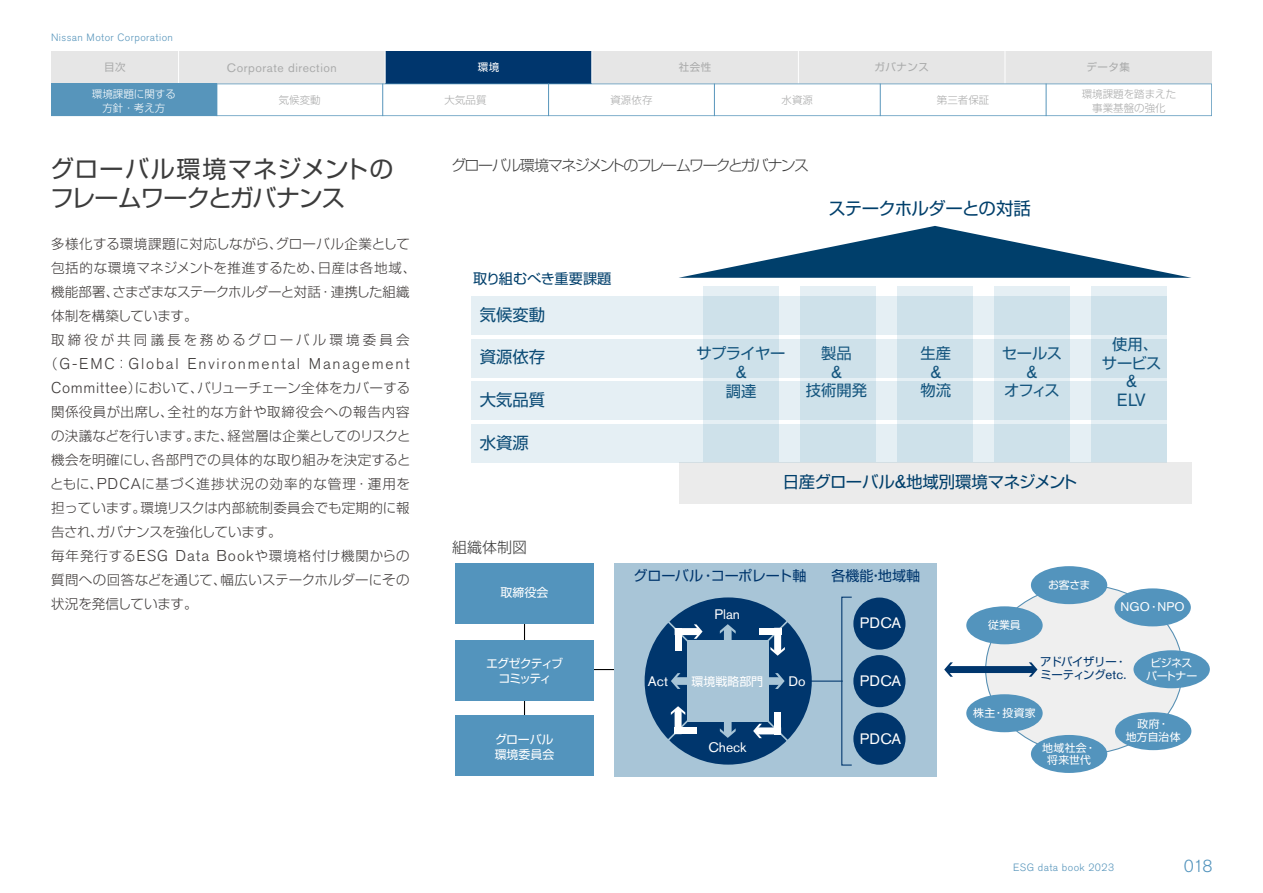
<style>
.page{position:relative;width:1263px;height:893px;background:#fff}
.page>*{position:absolute;margin:0;border:0;box-sizing:border-box;transform-origin:0 0}
.t1{font:24px/28.5px "Shin Go Pro";letter-spacing:-.03em;color:#3c3c3c}
.t2{font:17.55px/18.6px "Nissan Pro";color:#003f6b;text-align:center}
.t3{font:17.4px "Shin Go Pro";letter-spacing:-.03em;color:#003f6b}
.t4{font:300 17.25px "Nissan Pro";color:#5394bd}
.t5{font:16.35px "Shin Go Pro";letter-spacing:-.02em;color:#003f6b}
.t6{font:16.35px "Shin Go Pro";color:#003f6b}
.t7{font:300 15.45px "Nissan Pro";letter-spacing:.11em;color:#3e3a39}
.t8{font:15.3px/18.6px "Shin Go Pro";letter-spacing:-.015em;color:#003f6b;text-align:center}
.t9{font:300 15px "Shin Go Pro";letter-spacing:-.11em;color:#3c3c3c}
.t10{font:15px "Nissan Pro";letter-spacing:.02em;color:#fff}
.t11{font:14.25px "Shin Go Pro";letter-spacing:-.015em;color:#003f6b}
.t12{font:14.1px "Shin Go Pro";letter-spacing:-.01em;color:#00366d}
.t13{font:13.8px "Nissan Pro";color:#fff}
.t14{font:300 13.5px/24px "Shin Go Pro";letter-spacing:.02em;color:#3e3a39}
.t15{font:12.45px "Nissan Pro";letter-spacing:.01em;color:#fff}
.t16{font:12.15px "Nissan Pro";letter-spacing:.045em;color:#aaabab}
.t17{font:12px/15.1px "Shin Go Pro";letter-spacing:-.01em;color:#fff}
.t18{font:12px/15.1px "Shin Go Pro";letter-spacing:-.11em;color:#fff;text-align:center}
.t19{font:11.4px/13px "Shin Go Pro";letter-spacing:-.04em;color:#00366d}
.t20{font:10.8px/12.5px "Shin Go Pro";color:#fff;text-align:center}
.t21{font:10.8px/12.5px "Shin Go Pro";letter-spacing:.035em;color:#fff;text-align:center}
.t22{font:10.8px/12.5px "Shin Go Pro";letter-spacing:-.045em;color:#fff;text-align:center}
.t23{font:300 10.5px "Nissan Pro";letter-spacing:.04em;color:#5795bb}
.t24{font:300 10.5px/13.5px "Shin Go Pro";color:#aaabab;text-align:center}
.t25{font:10.5px "Shin Go Pro";letter-spacing:.05em;color:#aaabab}
.t26{font:300 10.5px/13.5px "Shin Go Pro";color:#fff;text-align:center}
.t27{font:10.5px "Shin Go Pro";color:#fff}
.s1{font-family:"Shin Go Pro";font-size:13.5px}
.s2{font-family:"Nissan Pro";font-size:15.45px}
.s3{font-family:"Nissan Pro";font-size:18.9px}
.s4{font-family:"Shin Go Pro";font-size:10.8px}
.s5{font-family:"Nissan Pro";font-size:13.05px}
</style>
<div class="page">
<div style="left:51px;top:51px;width:1161px;height:33px;background:#e6e6e6"></div>
<div style="left:385px;top:51px;width:207px;height:33px;background:#00366d"></div>
<hr style="left:178px;top:51px;width:1px;height:33px;background:#fff">
<hr style="left:385px;top:51px;width:1px;height:33px;background:#fff">
<hr style="left:591px;top:51px;width:1px;height:33px;background:#fff">
<hr style="left:798px;top:51px;width:1px;height:33px;background:#fff">
<hr style="left:1004px;top:51px;width:1px;height:33px;background:#fff">
<svg style="left:217px;top:84px;width:995px;height:32px"></svg>
<hr style="left:382px;top:84px;width:1px;height:32px;background:#5795bb">
<hr style="left:548px;top:84px;width:1px;height:32px;background:#5795bb">
<hr style="left:714px;top:84px;width:1px;height:32px;background:#5795bb">
<hr style="left:880px;top:84px;width:1px;height:32px;background:#5795bb">
<hr style="left:1046px;top:84px;width:1px;height:32px;background:#5795bb">
<div style="left:51px;top:84px;width:166px;height:32px;background:#5795bb"></div>
<div style="left:679px;top:462px;width:512px;height:41px;background:#ebebeb"></div>
<svg style="left:679px;top:226px;width:512px;height:52px"></svg>
<div style="left:471px;top:297px;width:696px;height:38px;background:#e5eff4"></div>
<div style="left:471px;top:339px;width:696px;height:38px;background:#e5eff4"></div>
<div style="left:471px;top:382px;width:696px;height:38px;background:#e5eff4"></div>
<div style="left:471px;top:424px;width:696px;height:38px;background:#e5eff4"></div>
<svg style="left:1092px;top:287px;width:75px;height:175px;background:#d0e2eb"></svg>
<svg style="left:704px;top:287px;width:75px;height:175px;background:#d0e2eb"></svg>
<svg style="left:801px;top:287px;width:75px;height:175px;background:#d0e2eb"></svg>
<svg style="left:898px;top:287px;width:75px;height:175px;background:#d0e2eb"></svg>
<svg style="left:995px;top:287px;width:75px;height:175px;background:#d0e2eb"></svg>
<hr style="left:586px;top:669px;width:34px;height:1px;background:#000">
<div style="left:614px;top:563px;width:322px;height:213px;background:#a8c5d7"></div>
<div style="left:645px;top:597px;width:167px;height:168px;background:#00366d;border-radius:50%"></div>
<div style="left:687px;top:640px;width:81px;height:82px;background:#a8c5d7"></div>
<hr style="left:808px;top:681px;width:35px;height:1px;background:#00366d">
<div style="left:841px;top:597px;width:11px;height:169px;border:1px solid #00366d"></div>
<div style="left:853px;top:598px;width:52px;height:52px;background:#00366d;border-radius:50%"></div>
<div style="left:853px;top:655px;width:52px;height:52px;background:#00366d;border-radius:50%"></div>
<div style="left:853px;top:713px;width:52px;height:52px;background:#00366d;border-radius:50%"></div>
<svg style="left:768px;top:673px;width:17px;height:16px"></svg>
<svg style="left:671px;top:673px;width:16px;height:16px"></svg>
<svg style="left:720px;top:722px;width:16px;height:16px"></svg>
<svg style="left:720px;top:624px;width:16px;height:16px"></svg>
<div style="left:675px;top:628px;width:7px;height:22px;background:#fff"></div>
<svg style="left:664px;top:617px;width:38px;height:25px"></svg>
<div style="left:759px;top:628px;width:22px;height:7px;background:#fff"></div>
<svg style="left:767px;top:617px;width:24px;height:39px"></svg>
<div style="left:774px;top:712px;width:7px;height:22px;background:#fff"></div>
<svg style="left:753px;top:718px;width:38px;height:27px"></svg>
<div style="left:675px;top:727px;width:22px;height:7px;background:#fff"></div>
<svg style="left:664px;top:706px;width:24px;height:39px"></svg>
<div style="left:986px;top:585px;width:196px;height:169px;background:#efefef;border-radius:50%"></div>
<svg style="left:944px;top:662px;width:93px;height:15px"></svg>
<div style="left:1031px;top:566px;width:76px;height:38px;background:#5394bd;border-radius:50%"></div>
<div style="left:1114px;top:588px;width:77px;height:38px;background:#5394bd;border-radius:50%"></div>
<div style="left:1031px;top:735px;width:76px;height:38px;background:#5394bd;border-radius:50%"></div>
<div style="left:1133px;top:650px;width:77px;height:38px;background:#5394bd;border-radius:50%"></div>
<div style="left:1115px;top:712px;width:76px;height:38px;background:#5394bd;border-radius:50%"></div>
<div style="left:966px;top:694px;width:77px;height:38px;background:#5394bd;border-radius:50%"></div>
<div style="left:966px;top:606px;width:77px;height:38px;background:#5394bd;border-radius:50%"></div>
<hr style="left:524px;top:620px;width:1px;height:99px;background:#000">
<div style="left:455px;top:563px;width:139px;height:60px;background:#5394bd"></div>
<div style="left:455px;top:716px;width:139px;height:60px;background:#5394bd"></div>
<div style="left:455px;top:640px;width:139px;height:60px;background:#5394bd"></div>
<p class="t23" style="left:51px;top:30px;width:124px">Nissan Motor Corporation</p>
<p class="t25" style="left:104px;top:58px;width:23px">目次</p>
<p class="t16" style="left:227px;top:60px;width:111px">Corporate direction</p>
<p class="t27" style="left:478px;top:58px;width:23px">環境</p>
<p class="t25" style="left:679px;top:58px;width:34px">社会性</p>
<p class="t25" style="left:874px;top:58px;width:56px">ガバナンス</p>
<p class="t25" style="left:1086px;top:58px;width:45px">データ集</p>
<p class="t24" style="left:445px;top:92px;width:43px">大気品質</p>
<p class="t24" style="left:610px;top:92px;width:43px">資源依存</p>
<p class="t24" style="left:781px;top:92px;width:33px">水資源</p>
<p class="t24" style="left:1082px;top:86px;width:96px">環境課題を踏まえた事業基盤の強化</p>
<p class="t26" style="left:92px;top:86px;width:85px">環境課題に関する方針・考え方</p>
<p class="t24" style="left:937px;top:92px;width:54px">第三者保証</p>
<p class="t24" style="left:279px;top:92px;width:43px">気候変動</p>
<h1 class="t1" style="left:50px;top:152px;width:345px">グローバル環境マネジメントのフレームワークとガバナンス</h1>
<p class="t14" style="left:51px;top:231px;width:367px">多様化する環境課題に対応しながら、グローバル企業として包括的な環境マネジメントを推進するため、日産は各地域、機能部署、さまざまなステークホルダーと対話・連携した組織体制を構築しています。<br>取締役が共同議長を務めるグローバル環境委員会</p>
<p class="t7" style="left:44px;top:354px;width:367px"><span class="s1">（</span>G-EMC<span class="s1">：</span>Global Environmental Management</p>
<p class="t14" style="left:50px;top:375px;width:362px"><span class="s2">Committee</span>）において、バリューチェーン全体をカバーする関係役員が出席し、全社的な方針や取締役会への報告内容の決議などを行います。また、経営層は企業としてのリスクと機会を明確にし、各部門での具体的な取り組みを決定するとともに、<span class="s2">PDCA</span>に基づく進捗状況の効率的な管理・運用を担っています。環境リスクは内部統制委員会でも定期的に報告され、ガバナンスを強化しています。<br>毎年発行する<span class="s2">ESG Data Book</span>や環境格付け機関からの質問への回答などを通じて、幅広いステークホルダーにその状況を発信しています。</p>
<p class="t9" style="left:451px;top:153px;width:359px">グローバル環境マネジメントのフレームワークとガバナンス</p>
<p class="t3" style="left:828px;top:194px;width:204px">ステークホルダーとの対話</p>
<p class="t11" style="left:473px;top:267px;width:140px">取り組むべき重要課題</p>
<p class="t6" style="left:480px;top:301px;width:67px">気候変動</p>
<p class="t6" style="left:480px;top:344px;width:67px">資源依存</p>
<p class="t6" style="left:480px;top:386px;width:67px">大気品質</p>
<p class="t6" style="left:480px;top:429px;width:51px">水資源</p>
<p class="t9" style="left:452px;top:535px;width:76px">組織体制図</p>
<p class="t17" style="left:501px;top:583px;width:49px">取締役会</p>
<p class="t8" style="left:696px;top:342px;width:90px">サプライヤー</p>
<p class="t2" style="left:736px;top:362px;width:12px">&amp;</p>
<p class="t8" style="left:726px;top:380px;width:32px">調達</p>
<p class="t8" style="left:821px;top:342px;width:32px">製品</p>
<p class="t2" style="left:831px;top:362px;width:12px">&amp;</p>
<p class="t8" style="left:806px;top:379px;width:63px">技術開発</p>
<p class="t8" style="left:920px;top:342px;width:32px">生産</p>
<p class="t2" style="left:930px;top:362px;width:12px">&amp;</p>
<p class="t8" style="left:920px;top:379px;width:32px">物流</p>
<p class="t8" style="left:1002px;top:342px;width:62px">セールス</p>
<p class="t2" style="left:1026px;top:362px;width:12px">&amp;</p>
<p class="t8" style="left:1004px;top:379px;width:57px">オフィス</p>
<p class="t8" style="left:1102px;top:333px;width:61px">使用、サービス</p>
<p class="t2" style="left:1117px;top:372px;width:30px">&amp;<br>ELV</p>
<p class="t5" style="left:783px;top:468px;width:296px">日産グローバル<span class="s3">&amp;</span>地域別環境マネジメント</p>
<p class="t12" style="left:633px;top:564px;width:174px">グローバル・コーポレート軸</p>
<p class="t12" style="left:831px;top:564px;width:90px">各機能・地域軸</p>
<p class="t13" style="left:715px;top:605px;width:27px">Plan</p>
<p class="t10" style="left:860px;top:613px;width:43px">PDCA</p>
<p class="t20" style="left:988px;top:617px;width:34px">従業員</p>
<p class="t20" style="left:1048px;top:577px;width:44px">お客さま</p>
<p class="t15" style="left:1120px;top:599px;width:66px">NGO<span class="s4">・</span>NPO</p>
<p class="t18" style="left:486px;top:654px;width:79px">エグゼクティブコミッティ</p>
<p class="t17" style="left:495px;top:730px;width:61px">グローバル環境委員会</p>
<p class="t13" style="left:648px;top:672px;width:22px">Act</p>
<p class="t17" style="left:691px;top:672px;width:73px">環境戦略部門</p>
<p class="t13" style="left:708px;top:738px;width:39px">Check</p>
<p class="t13" style="left:788px;top:672px;width:19px">Do</p>
<p class="t10" style="left:860px;top:671px;width:43px">PDCA</p>
<p class="t10" style="left:860px;top:729px;width:43px">PDCA</p>
<p class="t19" style="left:1040px;top:654px;width:88px">アドバイザリー・ミーティング<span class="s5">etc.</span></p>
<p class="t22" style="left:1146px;top:655px;width:53px">ビジネスパートナー</p>
<p class="t20" style="left:1126px;top:717px;width:57px">政府・<br>地方自治体</p>
<p class="t20" style="left:973px;top:705px;width:64px">株主・投資家</p>
<p class="t21" style="left:1042px;top:740px;width:55px">地域社会・将来世代</p>
<p class="t23" style="left:1013px;top:861px;width:103px">ESG data book 2023</p>
<p class="t4" style="left:1184px;top:854px;width:30px">018</p>
</div>
